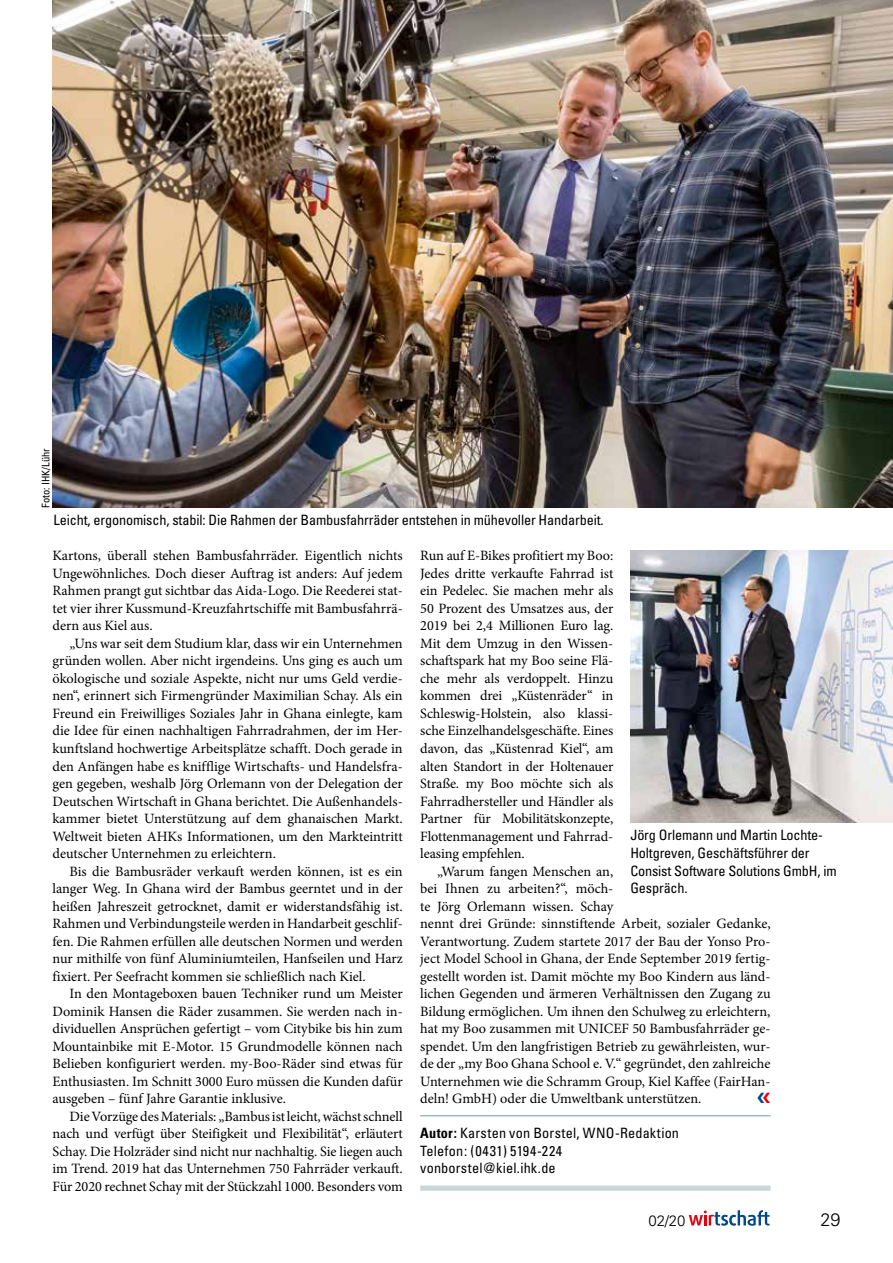
<style>
.page{position:relative;width:893px;height:1263px;background:#fff}
.page>*{position:absolute;margin:0;border:0;box-sizing:border-box;transform-origin:0 0}
.t1{font:300 18px "Univers";color:#000}
.t2{font:300 15px "Univers";color:#000}
.t3{font:14.25px/17.5px "Minion Pro";color:#000;text-align:justify}
.t4{font:condensed 14.25px/17.5px "Univers LT Pro";letter-spacing:-.01em;color:#000}
.t5{font:condensed 14.25px/17.5px "Univers";letter-spacing:.01em;color:#000}
.t6{font:condensed 10.5px "Univers LT Pro";color:#000}
.s1{font-weight:700}
</style>
<div class="page">
<svg style="left:689px;top:1210px;width:80px;height:16px"></svg>
<hr style="left:420px;top:1115px;width:350px;height:1px;background:#a0b9be">
<div style="left:420px;top:1185px;width:350px;height:6px;background:#c9d7da"></div>
<img style="left:53px;top:0;width:840px;height:508px">
<img style="left:630px;top:551px;width:263px;height:272px">
<p class="t6" style="left:39px;top:508px;width:61px;rotate:-90deg">Foto: IHK/Lühr</p>
<p class="t4" style="left:54px;top:511px;width:552px">Leicht, ergonomisch, stabil: Die Rahmen der Bambusfahrräder entstehen in mühevoller Handarbeit.</p>
<p class="t3" style="left:53px;top:547px;width:352px">Kartons, überall stehen Bambusfahrräder. Eigentlich nichts Ungewöhnliches. Doch dieser Auftrag ist anders: Auf jedem Rahmen prangt gut sichtbar das Aida-Logo. Die Reederei stat&shy;tet vier ihrer Kussmund-Kreuzfahrtschiffe mit Bambusfahrrä&shy;dern aus Kiel aus.</p>
<p class="t3" style="left:53px;top:635px;width:352px;text-indent:17px">„Uns war seit dem Studium klar, dass wir ein Unternehmen gründen wollen. Aber nicht irgendeins. Uns ging es auch um ökologische und soziale Aspekte, nicht nur ums Geld verdie&shy;nen“, erinnert sich Firmengründer Maximilian Schay. Als ein Freund ein Freiwilliges Soziales Jahr in Ghana einlegte, kam die Idee für einen nachhaltigen Fahrradrahmen, der im Her&shy;kunftsland hochwertige Arbeitsplätze schafft. Doch gerade in den Anfängen habe es knifflige Wirtschafts- und Handelsfra&shy;gen gegeben, weshalb Jörg Orlemann von der Delegation der Deutschen Wirtschaft in Ghana berichtet. Die Außenhandels&shy;kammer bietet Unterstützung auf dem ghanaischen Markt.<br>Weltweit bieten AHKs Informationen, um den Markteintritt deutscher Unternehmen zu erleichtern.</p>
<p class="t3" style="left:53px;top:862px;width:352px;text-indent:17px">Bis die Bambusräder verkauft werden können, ist es ein langer Weg. In Ghana wird der Bambus geerntet und in der heißen Jahreszeit getrocknet, damit er widerstandsfähig ist.<br>Rahmen und Verbindungsteile werden in Handarbeit geschlif&shy;fen. Die Rahmen erfüllen alle deutschen Normen und werden nur mithilfe von fünf Aluminiumteilen, Hanfseilen und Harz fixiert. Per Seefracht kommen sie schließlich nach Kiel.</p>
<p class="t3" style="left:53px;top:985px;width:352px;text-indent:17px">In den Montageboxen bauen Techniker rund um Meister Dominik Hansen die Räder zusammen. Sie werden nach in&shy;dividuellen Ansprüchen gefertigt – vom Citybike bis hin zum Mountainbike mit E-Motor. 15 Grundmodelle können nach Belieben konfiguriert werden. my-Boo-Räder sind etwas für Enthusiasten. Im Schnitt 3000 Euro müssen die Kunden dafür ausgeben – fünf Jahre Garantie inklusive.</p>
<p class="t3" style="left:53px;top:1107px;width:352px;text-indent:17px">Die Vorzüge des Materials: „Bambus ist leicht, wächst schnell nach und verfügt über Steifigkeit und Flexibilität“, erläutert Schay. Die Holzräder sind nicht nur nachhaltig. Sie liegen auch im Trend. 2019 hat das Unternehmen 750 Fahrräder verkauft.<br>Für 2020 rechnet Schay mit der Stückzahl 1000. Besonders vom</p>
<p class="t3" style="left:420px;top:547px;width:195px">Run auf E-Bikes profitiert my Boo:<br>Jedes dritte verkaufte Fahrrad ist ein Pedelec. Sie machen mehr als 50 Prozent des Umsatzes aus, der 2019 bei 2,4 Millionen Euro lag.<br>Mit dem Umzug in den Wissen&shy;schaftspark hat my Boo seine Flä&shy;che mehr als verdoppelt. Hinzu kommen drei „Küstenräder“ in Schleswig-Holstein, also klassi&shy;sche Einzelhandelsgeschäfte. Eines davon, das „Küstenrad Kiel“, am alten Standort in der Holtenauer Straße. my Boo möchte sich als Fahrradhersteller und Händler als Partner für Mobilitätskonzepte, Flottenmanagement und Fahrrad&shy;leasing empfehlen.</p>
<p class="t3" style="left:420px;top:862px;width:352px;text-align:left;text-indent:17px">„Warum fangen Menschen an,<br>bei Ihnen zu arbeiten?“, möch-<br>te Jörg Orlemann wissen. Schay<br>nennt drei Gründe: sinnstiftende Arbeit, sozialer Gedanke, Verantwortung. Zudem startete 2017 der Bau der Yonso Pro&shy;ject Model School in Ghana, der Ende September 2019 fertig&shy;gestellt worden ist. Damit möchte my Boo Kindern aus länd&shy;lichen Gegenden und ärmeren Verhältnissen den Zugang zu Bildung ermöglichen. Um ihnen den Schulweg zu erleichtern, hat my Boo zusammen mit UNICEF 50 Bambusfahrräder ge&shy;spendet. Um den langfristigen Betrieb zu gewährleisten, wur&shy;de der „my Boo Ghana School e. V.“ gegründet, den zahlreiche Unternehmen wie die Schramm Group, Kiel Kaffee (FairHan&shy;deln! GmbH) oder die Umweltbank unterstützen.</p>
<p class="t5" style="left:420px;top:1124px;width:260px"><span class="s1">Autor:</span> Karsten von Borstel, WNO-Redaktion<br>Telefon: (0431) 5194-224 vonborstel@kiel.ihk.de</p>
<p class="t4" style="left:630px;top:826px;width:208px">Jörg Orlemann und Martin Lochte-<br>Holtgreven, Geschäftsführer der<br>Consist Software Solutions GmbH, im<br>Gespräch.</p>
<p class="t2" style="left:649px;top:1211px;width:38px">02/20</p>
<p class="t1" style="left:820px;top:1208px;width:22px">29</p>
</div>
